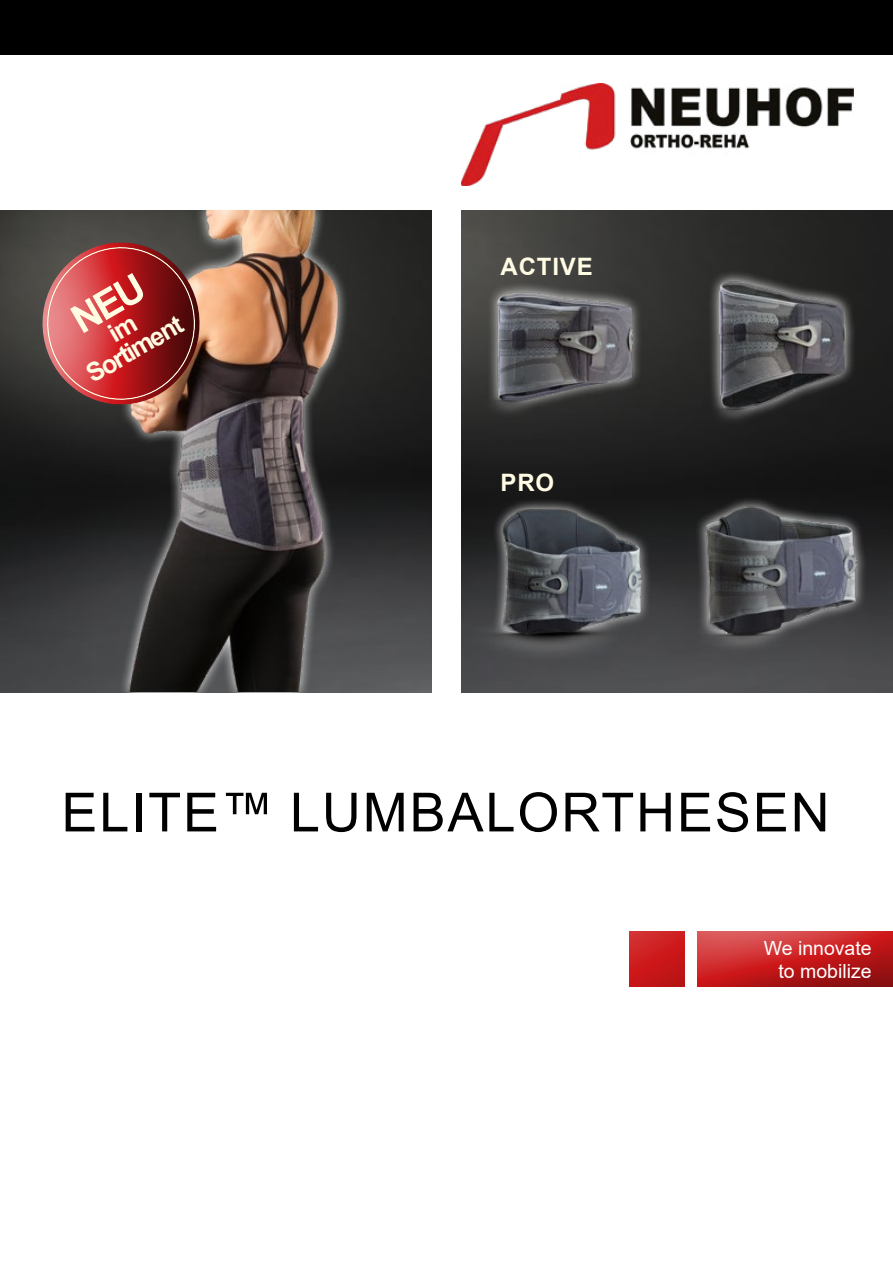
<style>
.page{position:relative;width:893px;height:1263px;background:#fff}
.page>*{position:absolute;margin:0;border:0;box-sizing:border-box;transform-origin:0 0}
.t1{font:54px "Arial";letter-spacing:.035em;color:#000}
.t2{font:700 25.5px/24px "Arial";color:#fffce3;text-align:center}
.t3{font:700 24px "Arial";letter-spacing:.035em;color:#fffce3}
.t4{font:19.5px/23.4px "Arial";color:#fff;text-align:right}
</style>
<div class="page">
<img style="left:461px;top:211px;width:432px;height:481px">
<img style="left:0;top:211px;width:432px;height:481px">
<img style="left:461px;top:83px;width:392px;height:102px">
<div style="left:682px;top:920px;width:211px;height:67px;background:#000;opacity:.75"></div>
<div style="left:616px;top:920px;width:80px;height:57px;background:#fff;opacity:.75"></div>
<div style="left:616px;top:942px;width:80px;height:46px;background:#000;opacity:.75"></div>
<div style="left:0;top:0;width:893px;height:54px;background:#000"></div>
<img style="left:62px;top:210px;width:352px;height:482px">
<img style="left:700px;top:267px;width:163px;height:162px">
<div style="left:690px;top:497px;width:177px;height:158px;background:linear-gradient(to bottom,#141515,#4b4b4d)"></div>
<img style="left:695px;top:500px;width:172px;height:155px">
<div style="left:464px;top:498px;width:188px;height:164px;background:linear-gradient(to bottom,#111212,#4b4c4f)"></div>
<img style="left:469px;top:500px;width:184px;height:157px">
<svg style="left:0;top:210px;width:2px;height:216px"></svg>
<svg style="left:12px;top:210px;width:226px;height:236px;background:#68554a"></svg>
<svg style="left:2px;top:210px;width:227px;height:229px;background:#42413d"></svg>
<img style="left:469px;top:280px;width:192px;height:147px">
<svg style="left:31px;top:223px;width:201px;height:213px;background:#8a4642"></svg>
<p class="t2" style="left:71px;top:345px;width:108px;rotate:-30deg">im<br>Sortiment</p>
<p class="t3" style="left:500px;top:249px;width:94px">ACTIVE</p>
<p class="t3" style="left:500px;top:465px;width:55px">PRO</p>
<p class="t1" style="left:61px;top:775px;width:770px">ELITE™ LUMBALORTHESEN</p>
<p class="t4" style="left:764px;top:936px;width:110px">We innovate to mobilize</p>
</div>
